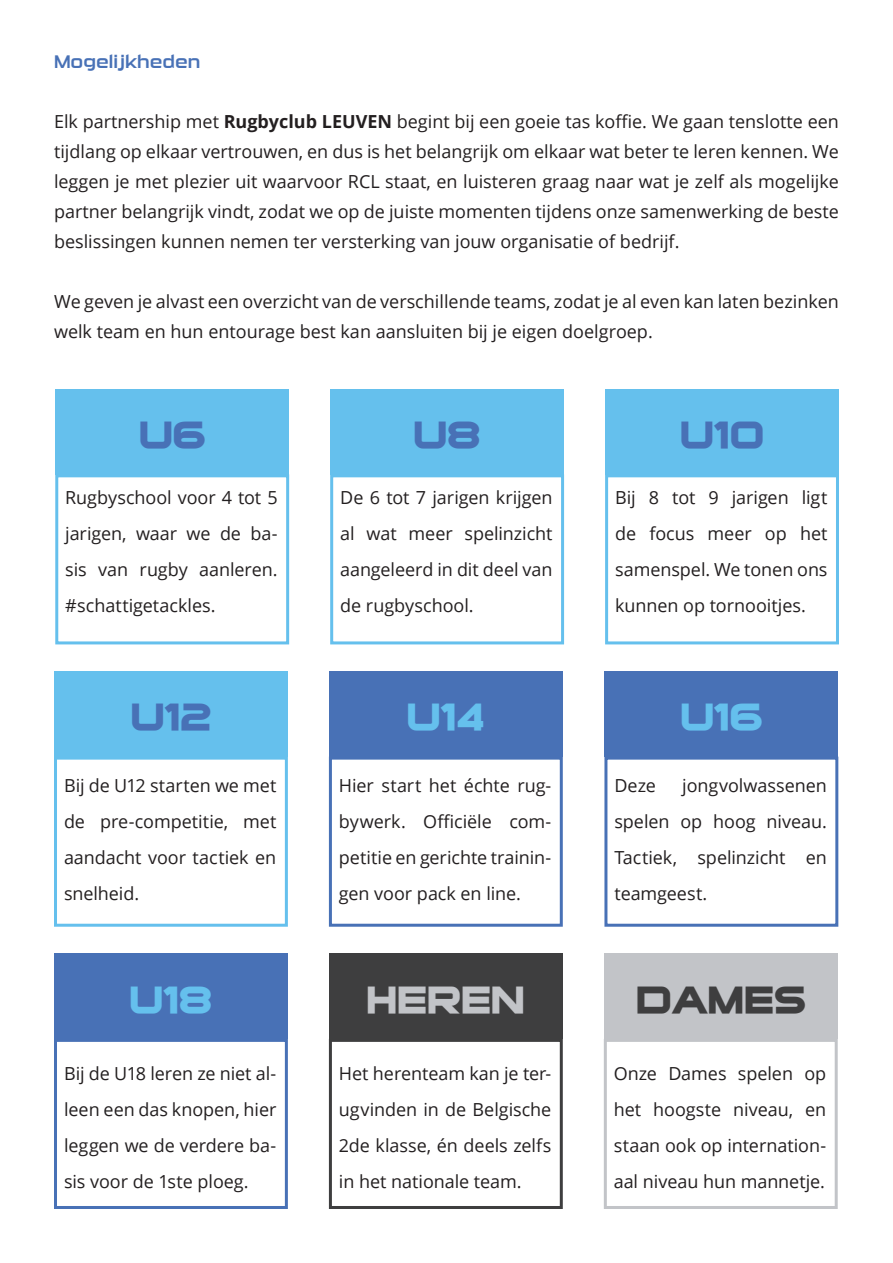
<style>
.page{position:relative;width:893px;height:1263px;background:#fff}
.page>*{position:absolute;margin:0;border:0;box-sizing:border-box;transform-origin:0 0}
.t1{font:700 36px "Sui Generis";color:#4871b6}
.t2{font:700 36px "Sui Generis";color:#65c0ed}
.t3{font:700 36px "Sui Generis";color:#3e3e3f}
.t4{font:700 36px "Sui Generis";color:#c2c4c8}
.t5{font:18px/36px "Open Sans";color:#231f20;text-align:justify}
.t6{font:18px "Sui Generis Rg";color:#4871b6}
.s1{font-weight:700}
</style>
<div class="page">
<div style="left:55px;top:389px;width:234px;height:85px;background:#65c0ed"></div>
<div style="left:55px;top:474px;width:234px;height:170px;border:3px solid #65c0ed"></div>
<div style="left:605px;top:389px;width:234px;height:85px;background:#65c0ed"></div>
<div style="left:605px;top:474px;width:234px;height:170px;border:3px solid #65c0ed"></div>
<div style="left:330px;top:389px;width:234px;height:85px;background:#65c0ed"></div>
<div style="left:330px;top:474px;width:234px;height:170px;border:3px solid #65c0ed"></div>
<div style="left:54px;top:954px;width:234px;height:85px;background:#4871b6"></div>
<div style="left:604px;top:954px;width:234px;height:85px;background:#c2c4c8"></div>
<div style="left:604px;top:1039px;width:234px;height:170px;border:3px solid #c2c4c8"></div>
<div style="left:329px;top:954px;width:234px;height:85px;background:#3e3e3f"></div>
<div style="left:54px;top:672px;width:234px;height:85px;background:#65c0ed"></div>
<div style="left:54px;top:757px;width:234px;height:170px;border:3px solid #65c0ed"></div>
<div style="left:604px;top:672px;width:234px;height:85px;background:#4871b6"></div>
<div style="left:604px;top:757px;width:234px;height:170px;border:3px solid #4871b6"></div>
<div style="left:329px;top:672px;width:234px;height:85px;background:#4871b6"></div>
<div style="left:329px;top:757px;width:234px;height:170px;border:3px solid #4871b6"></div>
<div style="left:54px;top:1039px;width:234px;height:170px;border:3px solid #4871b6"></div>
<div style="left:329px;top:1039px;width:234px;height:170px;border:3px solid #3e3e3f"></div>
<p class="t6" style="left:54px;top:54px;width:148px">Mogelijkheden</p>
<p class="t5" style="left:54px;top:108px;width:786px;line-height:30px">Elk partnership met <span class="s1">Rugbyclub LEUVEN</span> begint bij een goeie tas koffie. We gaan tenslotte een tijdlang op elkaar vertrouwen, en dus is het belangrijk om elkaar wat beter te leren kennen. We leggen je met plezier uit waarvoor RCL staat, en luisteren graag naar wat je zelf als mogelijke partner belangrijk vindt, zodat we op de juiste momenten tijdens onze samenwerking de beste beslissingen kunnen nemen ter versterking van jouw organisatie of bedrijf.</p>
<p class="t5" style="left:54px;top:288px;width:786px;line-height:30px">We geven je alvast een overzicht van de verschillende teams, zodat je al even kan laten bezinken welk team en hun entourage best kan aansluiten bij je eigen doelgroep.</p>
<h1 class="t1" style="left:139px;top:418px;width:68px">U6</h1>
<p class="t5" style="left:65px;top:481px;width:214px">Rugbyschool voor 4 tot 5 jarigen, waar we de ba&shy;sis van rugby aanleren. #schattigetackles.</p>
<h1 class="t1" style="left:130px;top:700px;width:83px">U12</h1>
<p class="t5" style="left:64px;top:769px;width:214px">Bij de U12 starten we met de pre-competitie, met aandacht voor tactiek en snelheid.</p>
<h1 class="t1" style="left:413px;top:418px;width:69px">U8</h1>
<p class="t5" style="left:340px;top:481px;width:214px">De 6 tot 7 jarigen krijgen al wat meer spelinzicht aangeleerd in dit deel van de rugbyschool.</p>
<h1 class="t2" style="left:406px;top:700px;width:80px">U14</h1>
<p class="t5" style="left:339px;top:769px;width:214px">Hier start het échte rug&shy;bywerk. Officiële com&shy;petitie en gerichte trainin&shy;gen voor pack en line.</p>
<h1 class="t1" style="left:680px;top:418px;width:86px">U10</h1>
<p class="t5" style="left:615px;top:481px;width:214px">Bij 8 tot 9 jarigen ligt de focus meer op het samenspel. We tonen ons kunnen op tornooitjes.</p>
<h1 class="t2" style="left:680px;top:700px;width:84px">U16</h1>
<p class="t5" style="left:614px;top:769px;width:214px;text-indent:68px">jongvolwassenen spelen op hoog niveau.<br>Tactiek, spelinzicht en teamgeest.</p>
<p class="t5" style="left:614px;top:769px;width:43px">Deze</p>
<h1 class="t2" style="left:129px;top:983px;width:85px">U18</h1>
<h1 class="t3" style="left:636px;top:983px;width:172px">DAMES</h1>
<h1 class="t4" style="left:366px;top:983px;width:160px">HEREN</h1>
<p class="t5" style="left:64px;top:1057px;width:214px">Bij de U18 leren ze niet al&shy;leen een das knopen, hier leggen we de verdere ba&shy;sis voor de 1ste ploeg.</p>
<p class="t5" style="left:339px;top:1057px;width:214px">Het herenteam kan je ter&shy;ugvinden in de Belgische 2de klasse, én deels zelfs in het nationale team.</p>
<p class="t5" style="left:614px;top:1057px;width:214px">Onze Dames spelen op het hoogste niveau, en staan ook op internation&shy;aal niveau hun mannetje.</p>
</div>
